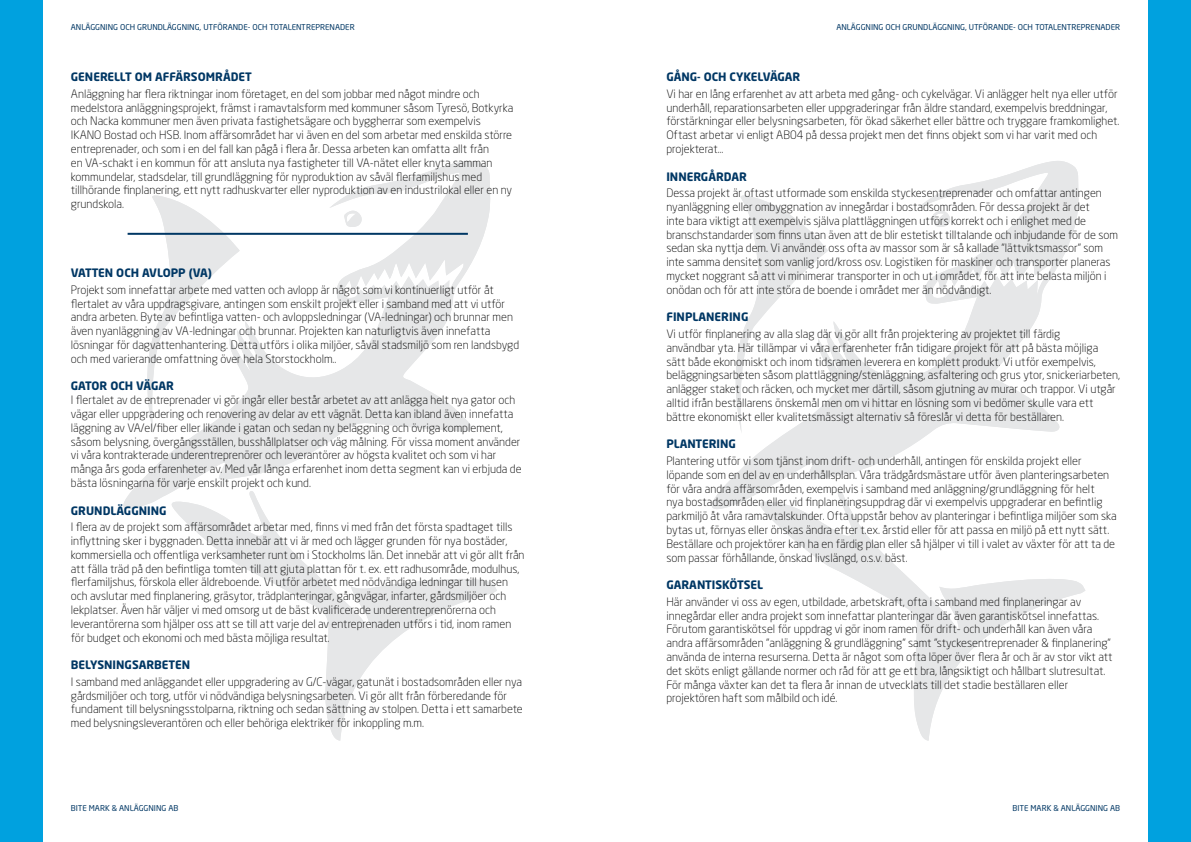
<style>
.page{position:relative;width:1191px;height:842px;background:#fff}
.page>*{position:absolute;margin:0;border:0;box-sizing:border-box;transform-origin:0 0}
.t1{font:300 11.5px/13.8px "Neo Sans Std";color:#000}
.t2{font:700 11.5px "Neo Sans Std";color:#003764}
.t3{font:8px "Neo Sans Std";color:#003764}
</style>
<div class="page">
<svg style="left:711px;top:161px;width:368px;height:348px"></svg>
<svg style="left:757px;top:491px;width:328px;height:250px"></svg>
<svg style="left:932px;top:211px;width:19px;height:17px"></svg>
<svg style="left:123px;top:161px;width:367px;height:348px"></svg>
<svg style="left:169px;top:491px;width:328px;height:250px"></svg>
<svg style="left:344px;top:211px;width:19px;height:17px"></svg>
<div style="left:0;top:0;width:43px;height:842px;background:#00a1df"></div>
<div style="left:1148px;top:0;width:43px;height:842px;background:#00a1df"></div>
<hr style="left:128px;top:233px;width:340px;height:2px;background:#003764">
<p class="t3" style="left:71px;top:22px;width:285px">ANLÄGGNING OCH GRUNDLÄGGNING, UTFÖRANDE- OCH TOTALENTREPRENADER</p>
<p class="t3" style="left:836px;top:22px;width:285px">ANLÄGGNING OCH GRUNDLÄGGNING, UTFÖRANDE- OCH TOTALENTREPRENADER</p>
<p class="t2" style="left:71px;top:69px;width:15px">GENERELLT</p>
<p class="t2" style="left:135px;top:69px;width:29px">OM AFFÄRSO</p>
<p class="t2" style="left:206px;top:69px;width:18px">MRÅDET</p>
<p class="t1" style="left:71px;top:87px;width:444px">Anläggning har flera riktningar inom företaget, en del som jobbar med något mindre och medelstora anläggningsprojekt, främst i ramavtalsform med kommuner såsom Tyresö, Botkyrka och Nacka kommuner men även privata fastighetsägare och byggherrar som exempelvis IKANO Bostad och HSB. Inom affärsområdet har vi även en del som arbetar med enskilda större entreprenader, och som i en del fall kan pågå i flera år. Dessa arbeten kan omfatta allt från<br>en VA-schakt i en kommun för att ansluta nya fastigheter till VA-nätet eller knyta samman kommundelar, stadsdelar, till grundläggning för nyproduktion av såväl flerfamiljshus med tillhörande finplanering, ett nytt radhuskvarter eller nyproduktion av en industrilokal eller en ny grundskola.</p>
<p class="t2" style="left:71px;top:265px;width:143px">VATTEN OCH AVLOPP (VA)</p>
<p class="t1" style="left:71px;top:283px;width:450px">Projekt som innefattar arbete med vatten och avlopp är något som vi kontinuerligt utför åt flertalet av våra uppdragsgivare, antingen som enskilt projekt eller i samband med att vi utför andra arbeten. Byte av befintliga vatten- och avloppsledningar (VA-ledningar) och brunnar men även nyanläggning av VA-ledningar och brunnar. Projekten kan naturligtvis även innefatta lösningar för dagvattenhantering. Detta utförs i olika miljöer, såväl stadsmiljö som ren landsbygd och med varierande omfattning över hela Storstockholm..</p>
<p class="t2" style="left:71px;top:379px;width:105px">GATOR OCH VÄGAR</p>
<p class="t1" style="left:71px;top:393px;width:452px">I flertalet av de entreprenader vi gör ingår eller består arbetet av att anlägga helt nya gator och vägar eller uppgradering och renovering av delar av ett vägnät. Detta kan ibland även innefatta läggning av VA/el/fiber eller likande i gatan och sedan ny beläggning och övriga komplement, såsom belysning, övergångsställen, busshållplatser och väg målning. För vissa moment använder vi våra kontrakterade underentreprenörer och leverantörer av högsta kvalitet och som vi har många års goda erfarenheter av. Med vår långa erfarenhet inom detta segment kan vi erbjuda de bästa lösningarna för varje enskilt projekt och kund.</p>
<p class="t2" style="left:71px;top:503px;width:97px">GRUNDLÄGGNING</p>
<p class="t1" style="left:71px;top:520px;width:455px">I flera av de projekt som affärsområdet arbetar med, finns vi med från det första spadtaget tills inflyttning sker i byggnaden. Detta innebär att vi är med och lägger grunden för nya bostäder, kommersiella och offentliga verksamheter runt om i Stockholms län. Det innebär att vi gör allt från att fälla träd på den befintliga tomten till att gjuta plattan för t. ex. ett radhusområde, modulhus, flerfamiljshus, förskola eller äldreboende. Vi utför arbetet med nödvändiga ledningar till husen och avslutar med finplanering, gräsytor, trädplanteringar, gångvägar, infarter, gårdsmiljöer och lekplatser. Även här väljer vi med omsorg ut de bäst kvalificerade underentreprenörerna och leverantörerna som hjälper oss att se till att varje del av entreprenaden utförs i tid, inom ramen för budget och ekonomi och med bästa möjliga resultat.</p>
<p class="t2" style="left:71px;top:658px;width:121px">BELYSNINGSARBETEN</p>
<p class="t1" style="left:71px;top:675px;width:453px">I samband med anläggandet eller uppgradering av G/C-vägar, gatunät i bostadsområden eller nya gårdsmiljöer och torg, utför vi nödvändiga belysningsarbeten. Vi gör allt från förberedande för fundament till belysningsstolparna, riktning och sedan sättning av stolpen. Detta i ett samarbete med belysningsleverantören och eller behöriga elektriker för inkoppling m.m.</p>
<p class="t2" style="left:666px;top:69px;width:135px">GÅNG- OCH CYKELVÄGAR</p>
<p class="t1" style="left:666px;top:87px;width:454px">Vi har en lång erfarenhet av att arbeta med gång- och cykelvägar. Vi anlägger helt nya eller utför underhåll, reparationsarbeten eller uppgraderingar från äldre standard, exempelvis breddningar, förstärkningar eller belysningsarbeten, för ökad säkerhet eller bättre och tryggare framkomlighet.<br>Oftast arbetar vi enligt AB04 på dessa projekt men det finns objekt som vi har varit med och projekterat...</p>
<p class="t2" style="left:666px;top:169px;width:82px">INNERGÅRDAR</p>
<p class="t1" style="left:666px;top:186px;width:453px">Dessa projekt är oftast utformade som enskilda styckesentreprenader och omfattar antingen nyanläggning eller ombyggnation av innegårdar i bostadsområden. För dessa projekt är det<br>inte bara viktigt att exempelvis själva plattläggningen utförs korrekt och i enlighet med de branschstandarder som finns utan även att de blir estetiskt tilltalande och inbjudande för de som sedan ska nyttja dem. Vi använder oss ofta av massor som är så kallade ”lättviktsmassor” som inte samma densitet som vanlig jord/kross osv. Logistiken för maskiner och transporter planeras mycket noggrant så att vi minimerar transporter in och ut i området, för att inte belasta miljön i onödan och för att inte störa de boende i området mer än nödvändigt.</p>
<p class="t2" style="left:666px;top:310px;width:84px">FINPLANERING</p>
<p class="t1" style="left:666px;top:327px;width:455px">Vi utför finplanering av alla slag där vi gör allt från projektering av projektet till färdig<br>användbar yta. Här tillämpar vi våra erfarenheter från tidigare projekt för att på bästa möjliga sätt både ekonomiskt och inom tidsramen leverera en komplett produkt. Vi utför exempelvis, beläggningsarbeten såsom plattläggning/stenläggning, asfaltering och grus ytor, snickeriarbeten, anlägger staket och räcken, och mycket mer därtill, såsom gjutning av murar och trappor. Vi utgår alltid ifrån beställarens önskemål men om vi hittar en lösning som vi bedömer skulle vara ett bättre ekonomiskt eller kvalitetsmässigt alternativ så föreslår vi detta för beställaren.</p>
<p class="t2" style="left:666px;top:437px;width:8px">PLANTERING</p>
<p class="t1" style="left:666px;top:454px;width:452px">Plantering utför vi som tjänst inom drift- och underhåll, antingen för enskilda projekt eller löpande som en del av en underhållsplan. Våra trädgårdsmästare utför även planteringsarbeten för våra andra affärsområden, exempelvis i samband med anläggning/grundläggning för helt<br>nya bostadsområden eller vid finplaneringsuppdrag där vi exempelvis uppgraderar en befintlig parkmiljö åt våra ramavtalskunder. Ofta uppstår behov av planteringar i befintliga miljöer som ska bytas ut, förnyas eller önskas ändra efter t.ex. årstid eller för att passa en miljö på ett nytt sätt.<br>Beställare och projektörer kan ha en färdig plan eller så hjälper vi till i valet av växter för att ta de som passar förhållande, önskad livslängd, o.s.v. bäst.</p>
<p class="t2" style="left:666px;top:578px;width:8px">GARANTISK</p>
<p class="t2" style="left:729px;top:578px;width:16px">ÖTSEL</p>
<p class="t1" style="left:666px;top:595px;width:448px">Här använder vi oss av egen, utbildade, arbetskraft, ofta i samband med finplaneringar av innegårdar eller andra projekt som innefattar planteringar där även garantiskötsel innefattas.<br>Förutom garantiskötsel för uppdrag vi gör inom ramen för drift- och underhåll kan även våra andra affärsområden ”anläggning &amp; grundläggning” samt ”styckesentreprenader &amp; finplanering” använda de interna resurserna. Detta är något som ofta löper över flera år och är av stor vikt att det sköts enligt gällande normer och råd för att ge ett bra, långsiktigt och hållbart slutresultat.<br>För många växter kan det ta flera år innan de utvecklats till det stadie beställaren eller projektören haft som målbild och idé.</p>
<p class="t3" style="left:71px;top:803px;width:109px">BITE MARK &amp; ANLÄGGNING AB</p>
<p class="t3" style="left:1012px;top:803px;width:109px">BITE MARK &amp; ANLÄGGNING AB</p>
</div>
